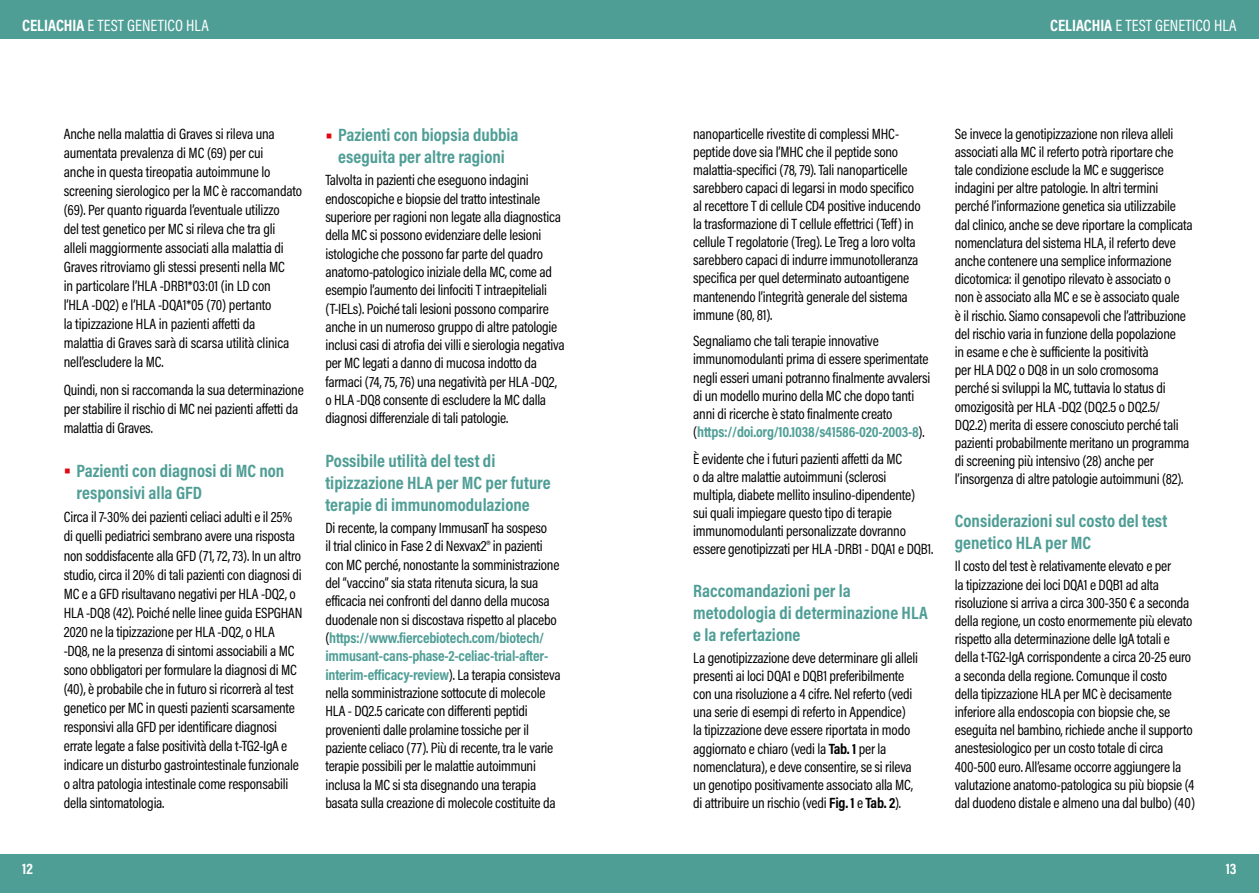
<style>
.page{position:relative;width:1259px;height:893px;background:#fff}
.page>*{position:absolute;margin:0;border:0;box-sizing:border-box;transform-origin:0 0}
.t1{font:700 18px/21.9px "Acumin Pro Cond";color:#4f9e96}
.t2{font:16.5px "Acumin Pro Cond";letter-spacing:.005em;color:#fff}
.t3{font:15px/18.1px "Acumin Pro Cond";letter-spacing:-.015em;color:#000}
.t4{font:700 15px "Acumin Pro Cond";color:#fff}
.s1{font-weight:700}
.s2{font-size:27px;color:#e30613}
.s3{font-weight:700;color:#4f9e96}
</style>
<div class="page">
<div style="left:629px;top:0;width:630px;height:38px;background:#4f9e96"></div>
<div style="left:0;top:0;width:629px;height:38px;background:#4f9e96"></div>
<div style="left:0;top:855px;width:629px;height:38px;background:#4f9e96"></div>
<div style="left:629px;top:855px;width:630px;height:38px;background:#4f9e96"></div>
<p class="t2" style="left:22px;top:14px;width:188px"><span class="s1">CELIACHIA</span> E TEST GENETICO HLA</p>
<p class="t3" style="left:64px;top:124px;width:240px;line-height:19px">Anche nella malattia di Graves si rileva una aumentata prevalenza di MC (69) per cui<br>anche in questa tireopatia autoimmune lo screening sierologico per la MC è raccomandato (69). Per quanto riguarda l’eventuale utilizzo<br>del test genetico per MC si rileva che tra gli alleli maggiormente associati alla malattia di Graves ritroviamo gli stessi presenti nella MC<br>in particolare l’HLA -DRB1*03:01 (in LD con<br>l’HLA -DQ2) e l’HLA -DQA1*05 (70) pertanto<br>la tipizzazione HLA in pazienti affetti da<br>malattia di Graves sarà di scarsa utilità clinica nell’escludere la MC.</p>
<p class="t3" style="left:64px;top:380px;width:241px;line-height:19px">Quindi, non si raccomanda la sua determinazione per stabilire il rischio di MC nei pazienti affetti da malattia di Graves.</p>
<p class="t1" style="left:77px;top:458px;width:209px;line-height:22.6px;text-indent:-13px"><span class="s2">•</span> Pazienti con diagnosi di MC non responsivi alla GFD</p>
<p class="t3" style="left:64px;top:507px;width:240px;line-height:19px">Circa il 7-30% dei pazienti celiaci adulti e il 25% di quelli pediatrici sembrano avere una risposta non soddisfacente alla GFD (71, 72, 73). In un altro studio, circa il 20% di tali pazienti con diagnosi di MC e a GFD risultavano negativi per HLA -DQ2, o HLA -DQ8 (42). Poiché nelle linee guida ESPGHAN 2020 ne la tipizzazione per HLA -DQ2, o HLA -DQ8, ne la presenza di sintomi associabili a MC sono obbligatori per formulare la diagnosi di MC (40), è probabile che in futuro si ricorrerà al test genetico per MC in questi pazienti scarsamente responsivi alla GFD per identificare diagnosi errate legate a false positività della t-TG2-IgA e indicare un disturbo gastrointestinale funzionale o altra patologia intestinale come responsabili della sintomatologia.</p>
<p class="t1" style="left:325px;top:123px;width:195px;text-align:center"><span class="s2">•</span> Pazienti con biopsia dubbia eseguita per altre ragioni</p>
<p class="t3" style="left:325px;top:171px;width:241px">Talvolta in pazienti che eseguono indagini endoscopiche e biopsie del tratto intestinale superiore per ragioni non legate alla diagnostica della MC si possono evidenziare delle lesioni istologiche che possono far parte del quadro anatomo-patologico iniziale della MC, come ad esempio l’aumento dei linfociti T intraepiteliali (T-IELs). Poiché tali lesioni possono comparire anche in un numeroso gruppo di altre patologie inclusi casi di atrofia dei villi e sierologia negativa per MC legati a danno di mucosa indotto da farmaci (74, 75, 76) una negatività per HLA -DQ2, o HLA -DQ8 consente di escludere la MC dalla diagnosi differenziale di tali patologie.</p>
<p class="t1" style="left:325px;top:449px;width:227px">Possibile utilità del test di tipizzazione HLA per MC per future terapie di immunomodulazione</p>
<p class="t3" style="left:325px;top:518px;width:237px">Di recente, la company ImmusanT ha sospeso<br>il trial clinico in Fase 2 di Nexvax2® in pazienti con MC perché, nonostante la somministrazione del “vaccino” sia stata ritenuta sicura, la sua efficacia nei confronti del danno della mucosa duodenale non si discostava rispetto al placebo (<span class="s3">https://www.fiercebiotech.com/biotech/ immusant-cans-phase-2-celiac-trial-after&shy;interim-efficacy-review</span>). La terapia consisteva nella somministrazione sottocute di molecole HLA - DQ2.5 caricate con differenti peptidi provenienti dalle prolamine tossiche per il paziente celiaco (77). Più di recente, tra le varie terapie possibili per le malattie autoimmuni inclusa la MC si sta disegnando una terapia basata sulla creazione di molecole costituite da</p>
<p class="t2" style="left:1050px;top:14px;width:188px"><span class="s1">CELIACHIA</span> E TEST GENETICO HLA</p>
<p class="t3" style="left:693px;top:124px;width:229px">nanoparticelle rivestite di complessi MHC&shy;peptide dove sia l’MHC che il peptide sono malattia-specifici (78, 79). Tali nanoparticelle sarebbero capaci di legarsi in modo specifico al recettore T di cellule CD4 positive inducendo la trasformazione di T cellule effettrici (Teff) in cellule T regolatorie (Treg). Le Treg a loro volta sarebbero capaci di indurre immunotolleranza specifica per quel determinato autoantigene mantenendo l’integrità generale del sistema immune (80, 81).</p>
<p class="t3" style="left:693px;top:332px;width:239px">Segnaliamo che tali terapie innovative immunomodulanti prima di essere sperimentate negli esseri umani potranno finalmente avvalersi di un modello murino della MC che dopo tanti anni di ricerche è stato finalmente creato (<span class="s3">https://doi.org/10.1038/s41586-020-2003-8</span>).</p>
<p class="t3" style="left:693px;top:449px;width:242px">È evidente che i futuri pazienti affetti da MC<br>o da altre malattie autoimmuni (sclerosi<br>multipla, diabete mellito insulino-dipendente)<br>sui quali impiegare questo tipo di terapie immunomodulanti personalizzate dovranno essere genotipizzati per HLA -DRB1 - DQA1 e DQB1.</p>
<p class="t1" style="left:693px;top:580px;width:236px">Raccomandazioni per la metodologia di determinazione HLA e la refertazione</p>
<p class="t3" style="left:693px;top:648px;width:226px">La genotipizzazione deve determinare gli alleli presenti ai loci DQA1 e DQB1 preferibilmente con una risoluzione a 4 cifre. Nel referto (vedi una serie di esempi di referto in Appendice) la tipizzazione deve essere riportata in modo aggiornato e chiaro (vedi la <span class="s1">Tab. 1</span> per la nomenclatura), e deve consentire, se si rileva un genotipo positivamente associato alla MC, di attribuire un rischio (vedi <span class="s1">Fig. 1</span> e <span class="s1">Tab. 2</span>).</p>
<p class="t3" style="left:955px;top:124px;width:239px">Se invece la genotipizzazione non rileva alleli associati alla MC il referto potrà riportare che tale condizione esclude la MC e suggerisce indagini per altre patologie. In altri termini perché l’informazione genetica sia utilizzabile dal clinico, anche se deve riportare la complicata nomenclatura del sistema HLA, il referto deve anche contenere una semplice informazione dicotomica: il genotipo rilevato è associato o non è associato alla MC e se è associato quale<br>è il rischio. Siamo consapevoli che l’attribuzione del rischio varia in funzione della popolazione<br>in esame e che è sufficiente la positività<br>per HLA DQ2 o DQ8 in un solo cromosoma perché si sviluppi la MC, tuttavia lo status di omozigosità per HLA -DQ2 (DQ2.5 o DQ2.5/ DQ2.2) merita di essere conosciuto perché tali pazienti probabilmente meritano un programma di screening più intensivo (28) anche per l’insorgenza di altre patologie autoimmuni (82).</p>
<p class="t1" style="left:955px;top:510px;width:214px">Considerazioni sul costo del test genetico HLA per MC</p>
<p class="t3" style="left:955px;top:557px;width:242px">Il costo del test è relativamente elevato e per<br>la tipizzazione dei loci DQA1 e DQB1 ad alta risoluzione si arriva a circa 300-350 € a seconda della regione, un costo enormemente più elevato rispetto alla determinazione delle IgA totali e della t-TG2-IgA corrispondente a circa 20-25 euro a seconda della regione. Comunque il costo<br>della tipizzazione HLA per MC è decisamente inferiore alla endoscopia con biopsie che, se eseguita nel bambino, richiede anche il supporto anestesiologico per un costo totale di circa 400-500 euro. All’esame occorre aggiungere la valutazione anatomo-patologica su più biopsie (4 dal duodeno distale e almeno una dal bulbo) (40)</p>
<p class="t4" style="left:22px;top:859px;width:12px">12</p>
<p class="t4" style="left:1225px;top:859px;width:12px">13</p>
</div>
